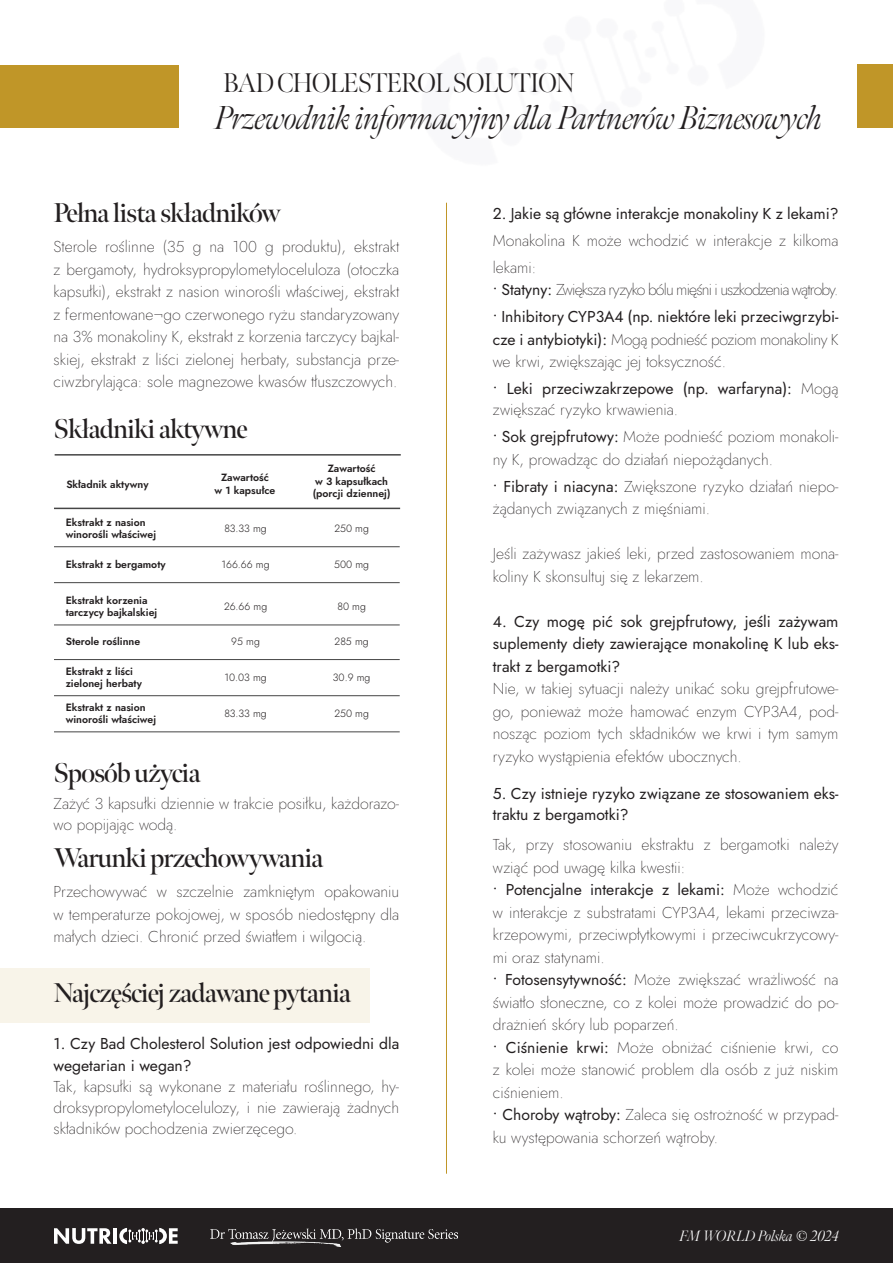
<style>
.page{position:relative;width:893px;height:1263px;background:#fff}
.page>*{position:absolute;margin:0;border:0;box-sizing:border-box;transform-origin:0 0}
.t1{font:italic 300 33px "Meno Banner";letter-spacing:-.02em;color:#231f20}
.t2{font:600 27px "Meno Banner";letter-spacing:-.04em;color:#231f20}
.t3{font:300 27px "Meno Banner";letter-spacing:-.04em;color:#231f20}
.t4{font:200 15.75px/22.5px "Jost";color:#231f20;text-align:justify}
.t5{font:15.75px/22.5px "Jost";color:#231f20}
.t6{font:200 15.75px "Jost";letter-spacing:-.05em;color:#231f20}
.t7{font:italic 300 15px "Meno Banner";color:#fff}
.t8{font:600 10.5px "Jost";color:#231f20}
.t9{font:300 10.5px "Jost";color:#231f20}
.s1{font-weight:400}
.s2{font-weight:200}
</style>
<div class="page">
<div style="left:0;top:969px;width:370px;height:54px;background:#f8f4e9"></div>
<div style="left:857px;top:65px;width:36px;height:62px;background:#c09628"></div>
<hr style="left:446px;top:203px;width:1px;height:971px;background:#c09628">
<div style="left:0;top:1209px;width:893px;height:54px;background:#231f20"></div>
<img style="left:211px;top:1229px;width:246px;height:17px">
<svg style="left:54px;top:1228px;width:58px;height:16px"></svg>
<hr style="left:113px;top:1228px;width:4px;height:16px;background:#fff">
<svg style="left:119px;top:1228px;width:59px;height:16px"></svg>
<div style="left:0;top:65px;width:179px;height:62px;background:#c09628"></div>
<hr style="left:54px;top:732px;width:346px;height:1px;background:#454545">
<hr style="left:54px;top:695px;width:346px;height:1px;background:#454545">
<hr style="left:54px;top:659px;width:346px;height:1px;background:#454545">
<hr style="left:54px;top:625px;width:346px;height:1px;background:#454545">
<hr style="left:54px;top:582px;width:346px;height:1px;background:#454545">
<hr style="left:54px;top:508px;width:346px;height:1px;background:#454545">
<hr style="left:54px;top:546px;width:346px;height:1px;background:#454545">
<hr style="left:55px;top:454px;width:346px;height:2px;background:#454545">
<p class="t3" style="left:223px;top:66px;width:353px">BAD CHOLESTEROL SOLUTION</p>
<p class="t1" style="left:215px;top:98px;width:609px">Przewodnik informacyjny dla Partnerów Biznesowych</p>
<p class="t2" style="left:54px;top:196px;width:229px">Pełna lista składników</p>
<p class="t4" style="left:54px;top:236px;width:347px">Sterole roślinne (35 g na 100 g produktu), ekstrakt z bergamoty, hydroksypropylometyloceluloza (otoczka kapsułki), ekstrakt z nasion winorośli właściwej, ekstrakt z fermentowane¬go czerwonego ryżu standaryzowany na 3% monakoliny K, ekstrakt z korzenia tarczycy bajkal&shy;skiej, ekstrakt z liści zielonej herbaty, substancja prze&shy;ciwzbrylająca: sole magnezowe kwasów tłuszczowych.</p>
<p class="t2" style="left:54px;top:412px;width:196px">Składniki aktywne</p>
<p class="t8" style="left:66px;top:477px;width:84px">Składnik aktywny</p>
<p class="t8" style="left:66px;top:515px;width:82px">Ekstrakt z nasion</p>
<p class="t8" style="left:66px;top:527px;width:92px">winorośli właściwej</p>
<p class="t8" style="left:221px;top:470px;width:49px">Zawartość</p>
<p class="t8" style="left:215px;top:483px;width:62px">w 1 kapsułce</p>
<p class="t8" style="left:328px;top:461px;width:49px">Zawartość</p>
<p class="t8" style="left:315px;top:474px;width:74px">w 3 kapsułkach</p>
<p class="t8" style="left:313px;top:486px;width:79px">(porcji dziennej)</p>
<p class="t9" style="left:224px;top:521px;width:44px">83.33 mg</p>
<p class="t9" style="left:334px;top:521px;width:36px">250 mg</p>
<p class="t8" style="left:66px;top:557px;width:101px">Ekstrakt z bergamoty</p>
<p class="t9" style="left:222px;top:557px;width:49px">166.66 mg</p>
<p class="t9" style="left:334px;top:557px;width:36px">500 mg</p>
<p class="t8" style="left:66px;top:593px;width:83px">Ekstrakt korzenia</p>
<p class="t8" style="left:66px;top:605px;width:93px">tarczycy bajkalskiej</p>
<p class="t9" style="left:224px;top:599px;width:45px">26.66 mg</p>
<p class="t9" style="left:337px;top:599px;width:30px">80 mg</p>
<p class="t8" style="left:66px;top:634px;width:76px">Sterole roślinne</p>
<p class="t9" style="left:231px;top:634px;width:30px">95 mg</p>
<p class="t9" style="left:335px;top:634px;width:36px">285 mg</p>
<p class="t8" style="left:66px;top:664px;width:69px">Ekstrakt z liści</p>
<p class="t8" style="left:66px;top:676px;width:78px">zielonej herbaty</p>
<p class="t8" style="left:66px;top:700px;width:82px">Ekstrakt z nasion</p>
<p class="t8" style="left:66px;top:712px;width:92px">winorośli właściwej</p>
<p class="t9" style="left:224px;top:670px;width:44px">10.03 mg</p>
<p class="t9" style="left:333px;top:670px;width:39px">30.9 mg</p>
<p class="t9" style="left:224px;top:706px;width:44px">83.33 mg</p>
<p class="t9" style="left:334px;top:706px;width:36px">250 mg</p>
<p class="t2" style="left:54px;top:756px;width:149px">Sposób użycia</p>
<p class="t4" style="left:54px;top:793px;width:347px;line-height:21px">Zażyć 3 kapsułki dziennie w trakcie posiłku, każdorazo&shy;wo popijając wodą.</p>
<p class="t2" style="left:54px;top:841px;width:272px">Warunki przechowywania</p>
<p class="t4" style="left:54px;top:881px;width:347px">Przechowywać w szczelnie zamkniętym opakowaniu w temperaturze pokojowej, w sposób niedostępny dla małych dzieci. Chronić przed światłem i wilgocią.</p>
<p class="t2" style="left:54px;top:976px;width:299px">Najczęściej zadawane pytania</p>
<p class="t5" style="left:54px;top:1032px;width:347px">1. Czy Bad Cholesterol Solution jest odpowiedni dla wegetarian i wegan?</p>
<p class="t4" style="left:54px;top:1076px;width:347px;line-height:21px">Tak, kapsułki są wykonane z materiału roślinnego, hy&shy;droksypropylometylocelulozy, i nie zawierają żadnych składników pochodzenia zwierzęcego.</p>
<p class="t5" style="left:493px;top:202px;width:347px">2. Jakie są główne interakcje monakoliny K z lekami?</p>
<p class="t4" style="left:493px;top:227px;width:347px;line-height:27px">Monakolina K może wchodzić w interakcje z kilkoma lekami:</p>
<p class="t6" style="left:493px;top:279px;width:347px"><span class="s1">• Statyny:</span> Zwiększa ryzyko bólu mięśni i uszkodzenia wątroby.</p>
<p class="t5" style="left:493px;top:306px;width:347px;text-align:justify">• Inhibitory CYP3A4 (np. niektóre leki przeciwgrzybi&shy;cze i antybiotyki): <span class="s2">Mogą podnieść poziom monakoliny K we krwi, zwiększając jej toksyczność.</span></p>
<p class="t5" style="left:493px;top:378px;width:347px;line-height:21px">• Leki przeciwzakrzepowe (np. warfaryna): <span class="s2">Mogą zwiększać ryzyko krwawienia.</span></p>
<p class="t4" style="left:493px;top:426px;width:347px"><span class="s1">• Sok grejpfrutowy:</span> Może podnieść poziom monakoli&shy;ny K, prowadząc do działań niepożądanych.</p>
<p class="t4" style="left:493px;top:475px;width:347px"><span class="s1">• Fibraty i niacyna:</span> Zwiększone ryzyko działań niepo&shy;żądanych związanych z mięśniami.</p>
<p class="t4" style="left:493px;top:543px;width:347px">Jeśli zażywasz jakieś leki, przed zastosowaniem mona&shy;koliny K skonsultuj się z lekarzem.</p>
<p class="t5" style="left:493px;top:610px;width:347px;text-align:justify">4. Czy mogę pić sok grejpfrutowy, jeśli zażywam suplementy diety zawierające monakolinę K lub eks&shy;trakt z bergamotki?</p>
<p class="t4" style="left:493px;top:678px;width:347px">Nie, w takiej sytuacji należy unikać soku grejpfrutowe&shy;go, ponieważ może hamować enzym CYP3A4, pod&shy;nosząc poziom tych składników we krwi i tym samym ryzyko wystąpienia efektów ubocznych.</p>
<p class="t5" style="left:493px;top:783px;width:347px;line-height:21px">5. Czy istnieje ryzyko związane ze stosowaniem eks&shy;traktu z bergamotki?</p>
<p class="t4" style="left:493px;top:834px;width:347px">Tak, przy stosowaniu ekstraktu z bergamotki należy wziąć pod uwagę kilka kwestii:</p>
<p class="t4" style="left:493px;top:879px;width:347px"><span class="s1">• Potencjalne interakcje z lekami:</span> Może wchodzić w interakcje z substratami CYP3A4, lekami przeciwza&shy;krzepowymi, przeciwpłytkowymi i przeciwcukrzycowy&shy;mi oraz statynami.</p>
<p class="t4" style="left:493px;top:969px;width:347px"><span class="s1">• Fotosensytywność:</span> Może zwiększać wrażliwość na światło słoneczne, co z kolei może prowadzić do po&shy;drażnień skóry lub poparzeń.</p>
<p class="t4" style="left:493px;top:1036px;width:347px"><span class="s1">• Ciśnienie krwi:</span> Może obniżać ciśnienie krwi, co z kolei może stanowić problem dla osób z już niskim ciśnieniem.</p>
<p class="t4" style="left:493px;top:1104px;width:347px"><span class="s1">• Choroby wątroby:</span> Zaleca się ostrożność w przypad&shy;ku występowania schorzeń wątroby.</p>
<p class="t7" style="left:680px;top:1227px;width:161px">FM WORLD Polska © 2024</p>
</div>
